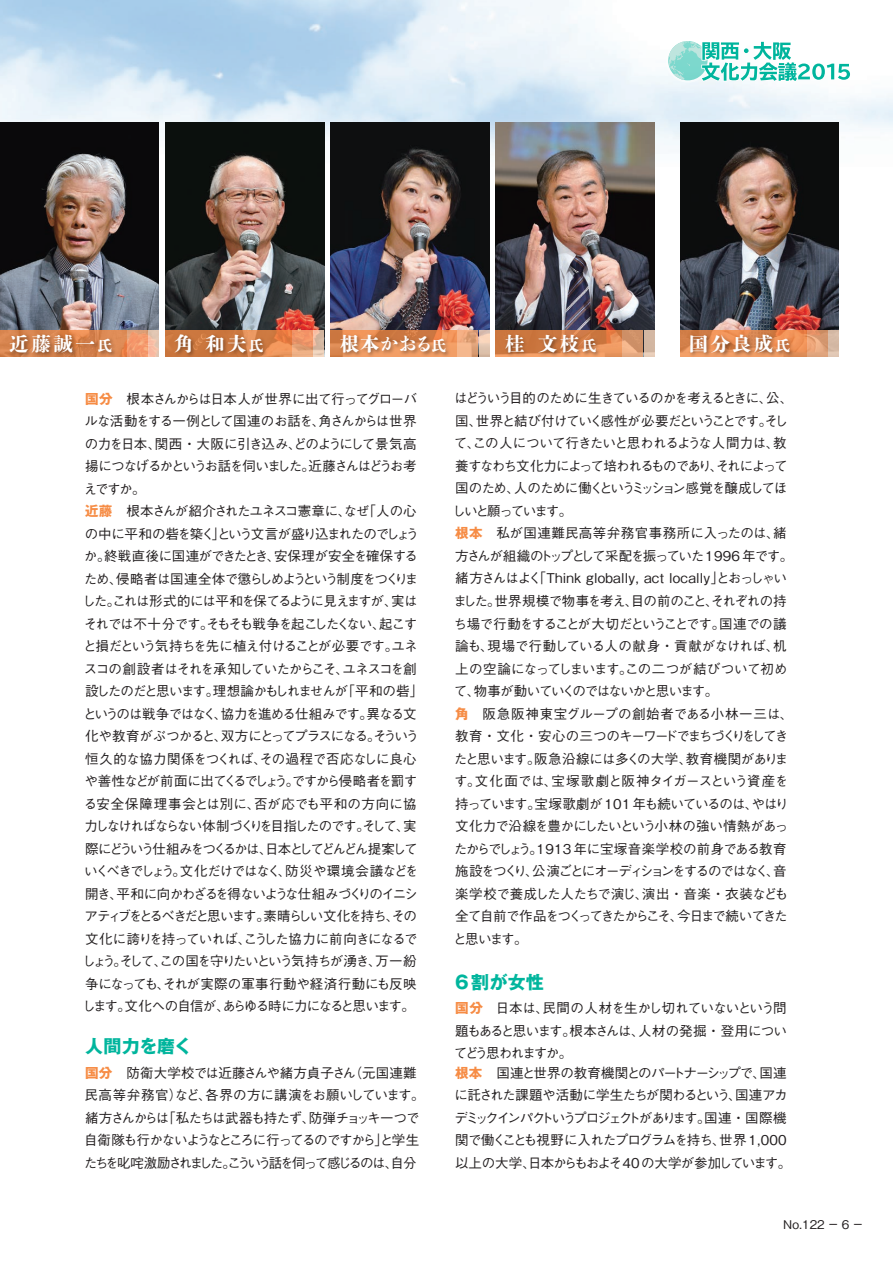
<style>
.page{position:relative;width:893px;height:1263px;background:#fff}
.page>*{position:absolute;margin:0;border:0;box-sizing:border-box;transform-origin:0 0}
.t1{font:19.5px "Shuei Shogo M Std H";letter-spacing:.11em;color:#fff}
.t2{font:700 18px "Gothic MB101 Pro";letter-spacing:.02em;color:#00b59d}
.t3{font:500 13.5px/22.5px "Gothic BBB Pro";letter-spacing:-.08em;color:#231f20}
.t4{font:500 12px "Gothic BBB Pro";color:#231f20}
.s1{font-size:15px}
.s2{font-family:"Gothic MB101 Pro";font-weight:700;color:#f68c45}
</style>
<div class="page">
<img style="left:0;top:0;width:893px;height:202px">
<div style="left:666px;top:39px;width:44px;height:44px;border:4px solid #fff;border-radius:50%"></div>
<svg style="left:668px;top:39px;width:183px;height:44px"></svg>
<img style="left:0;top:123px;width:159px;height:234px">
<svg style="left:0;top:330px;width:126px;height:27px"></svg>
<svg style="left:127px;top:330px;width:20px;height:27px"></svg>
<svg style="left:148px;top:330px;width:11px;height:27px"></svg>
<img style="left:6px;top:331px;width:115px;height:26px">
<img style="left:165px;top:123px;width:159px;height:234px">
<svg style="left:165px;top:330px;width:126px;height:27px"></svg>
<svg style="left:292px;top:330px;width:20px;height:27px"></svg>
<svg style="left:314px;top:330px;width:10px;height:27px"></svg>
<img style="left:171px;top:331px;width:102px;height:26px">
<img style="left:331px;top:123px;width:159px;height:234px">
<svg style="left:331px;top:330px;width:126px;height:27px"></svg>
<svg style="left:458px;top:330px;width:20px;height:27px"></svg>
<svg style="left:479px;top:330px;width:11px;height:27px"></svg>
<img style="left:337px;top:331px;width:119px;height:26px">
<img style="left:496px;top:123px;width:159px;height:234px">
<img style="left:680px;top:123px;width:159px;height:234px">
<svg style="left:496px;top:330px;width:126px;height:27px"></svg>
<svg style="left:623px;top:330px;width:20px;height:27px"></svg>
<svg style="left:644px;top:330px;width:11px;height:27px"></svg>
<img style="left:502px;top:331px;width:104px;height:26px">
<svg style="left:680px;top:330px;width:126px;height:27px"></svg>
<svg style="left:807px;top:330px;width:20px;height:27px"></svg>
<svg style="left:828px;top:330px;width:11px;height:27px"></svg>
<img style="left:686px;top:331px;width:113px;height:26px">
<h1 class="t1" style="left:9px;top:330px;width:105px">近藤誠一<span class="s1">氏</span></h1>
<h1 class="t1" style="left:174px;top:330px;width:92px">角 和夫<span class="s1">氏</span></h1>
<h1 class="t1" style="left:340px;top:330px;width:108px">根本かおる<span class="s1">氏</span></h1>
<h1 class="t1" style="left:505px;top:330px;width:93px">桂 文枝<span class="s1">氏</span></h1>
<h1 class="t1" style="left:689px;top:330px;width:103px">国分良成<span class="s1">氏</span></h1>
<p class="t3" style="left:82px;top:386px;width:343px"><span class="s2">国分</span>　根本さんからは日本人が世界に出て行ってグローバルな活動をする一例として国連のお話を、角さんからは世界の力を日本、関西・大阪に引き込み、どのようにして景気高揚につなげるかというお話を伺いました。近藤さんはどうお考えですか。<br><span class="s2">近藤</span>　根本さんが紹介されたユネスコ憲章に、なぜ「人の心の中に平和の砦を築く」という文言が盛り込まれたのでしょうか。終戦直後に国連ができたとき、安保理が安全を確保するため、侵略者は国連全体で懲らしめようという制度をつくりました。これは形式的には平和を保てるように見えますが、実はそれでは不十分です。そもそも戦争を起こしたくない、起こすと損だという気持ちを先に植え付けることが必要です。ユネスコの創設者はそれを承知していたからこそ、ユネスコを創設したのだと思います。理想論かもしれませんが「平和の砦」というのは戦争ではなく、協力を進める仕組みです。異なる文化や教育がぶつかると、双方にとってプラスになる。そういう恒久的な協力関係をつくれば、その過程で否応なしに良心や善性などが前面に出てくるでしょう。ですから侵略者を罰する安全保障理事会とは別に、否が応でも平和の方向に協力しなければならない体制づくりを目指したのです。そして、実際にどういう仕組みをつくるかは、日本としてどんどん提案していくべきでしょう。文化だけではなく、防災や環境会議などを開き、平和に向かわざるを得ないような仕組みづくりのイニシアティブをとるべきだと思います。素晴らしい文化を持ち、その文化に誇りを持っていれば、こうした協力に前向きになるでしょう。そして、この国を守りたいという気持ちが湧き、万一紛争になっても、それが実際の軍事行動や経済行動にも反映します。文化への自信が、あらゆる時に力になると思います。</p>
<h2 class="t2" style="left:85px;top:1031px;width:108px">人間力を磨く</h2>
<p class="t3" style="left:84px;top:1059px;width:342px"><span class="s2">国分</span> 防衛大学校では近藤さんや緒方貞子さん（元国連難民高等弁務官）など、各界の方に講演をお願いしています。緒方さんからは「私たちは武器も持たず、防弾チョッキ一つで自衛隊も行かないようなところに行ってるのですから」と学生たちを叱咤激励されました。こういう話を伺って感じるのは、自分</p>
<p class="t3" style="left:452px;top:385px;width:343px">はどういう目的のために生きているのかを考えるときに、公、国、世界と結び付けていく感性が必要だということです。そして、この人について行きたいと思われるような人間力は、教養すなわち文化力によって培われるものであり、それによって国のため、人のために働くというミッション感覚を醸成してほしいと願っています。<br><span class="s2">根本</span>　私が国連難民高等弁務官事務所に入ったのは、緒方さんが組織のトップとして采配を振っていた 1996 年です。緒方さんはよく「Think globally, act locally」とおっしゃいました。世界規模で物事を考え、目の前のこと、それぞれの持ち場で行動をすることが大切だということです。国連での議論も、現場で行動している人の献身・貢献がなければ、机上の空論になってしまいます。この二つが結びついて初めて、物事が動いていくのではないかと思います。<br><span class="s2">角</span>　阪急阪神東宝グループの創始者である小林一三は、教育・文化・安心の三つのキーワードでまちづくりをしてきたと思います。阪急沿線には多くの大学、教育機関があります。文化面では、宝塚歌劇と阪神タイガースという資産を持っています。宝塚歌劇が 101 年も続いているのは、やはり文化力で沿線を豊かにしたいという小林の強い情熱があったからでしょう。1913 年に宝塚音楽学校の前身である教育施設をつくり、公演ごとにオーディションをするのではなく、音楽学校で養成した人たちで演じ、演出・音楽・衣装なども全て自前で作品をつくってきたからこそ、今日まで続いてきたと思います。</p>
<h2 class="t2" style="left:455px;top:967px;width:91px">6割が女性</h2>
<p class="t3" style="left:454px;top:995px;width:335px;text-align:justify"><span class="s2">国分</span>　日本は、民間の人材を生かし切れていないという問題もあると思います。根本さんは、人材の発掘・登用についてどう思われますか。</p>
<p class="t3" style="left:454px;top:1059px;width:338px"><span class="s2">根本</span> 国連と世界の教育機関とのパートナーシップで、国連に託された課題や活動に学生たちが関わるという、国連アカデミックインパクトいうプロジェクトがあります。国連・国際機関で働くことも視野に入れたプログラムを持ち、世界 1,000以上の大学、日本からもおよそ40 の大学が参加しています。</p>
<p class="t4" style="left:783px;top:1215px;width:81px">No.122 一 6 一</p>
</div>
